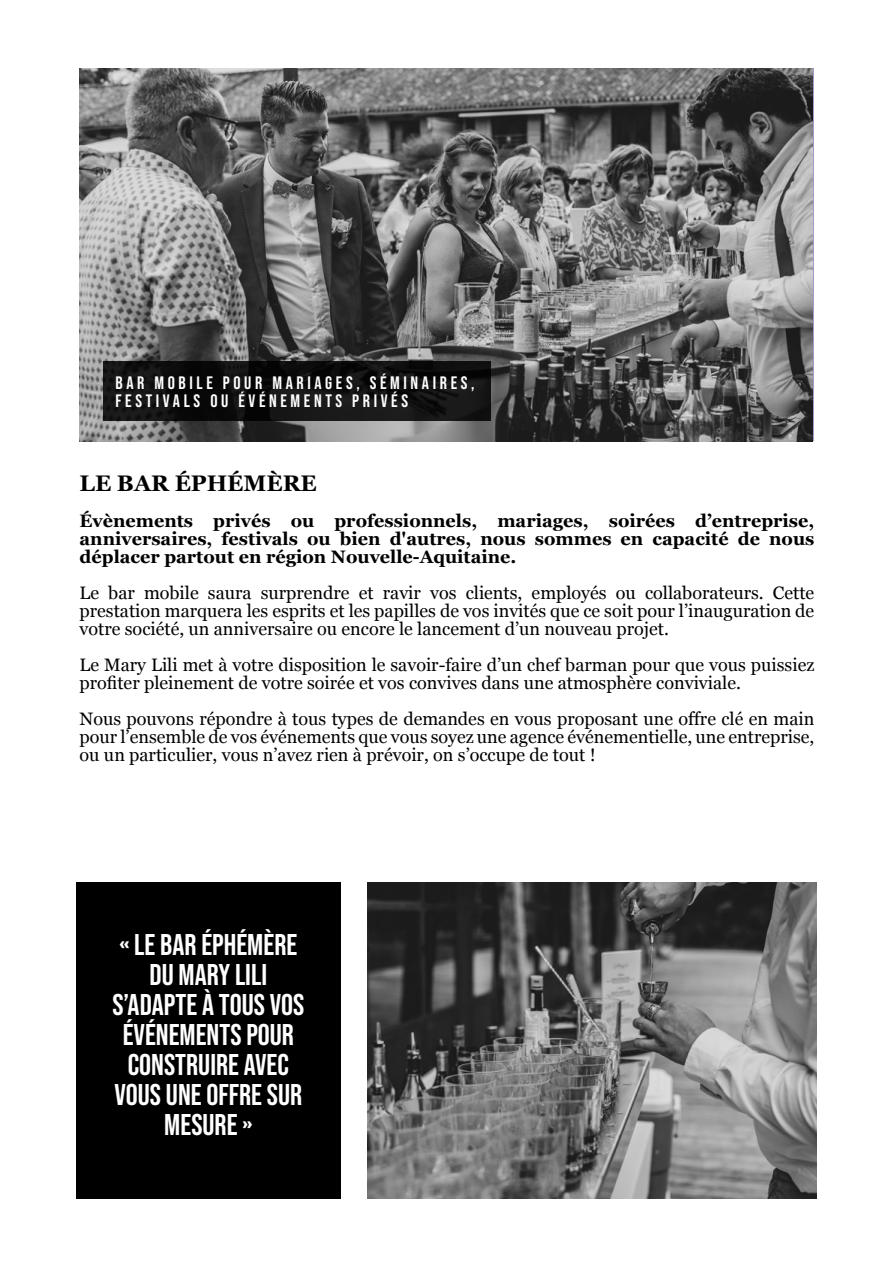
<style>
.page{position:relative;width:893px;height:1263px;background:#fff}
.page>*{position:absolute;margin:0;border:0;box-sizing:border-box;transform-origin:0 0}
.t1{font:30px/30px "Bebas Neue";color:#fff;text-align:center}
.t2{font:700 22.5px "Georgia";color:#000}
.t3{font:18px/18px "Georgia";color:#000;text-align:justify}
.t4{font:700 18px/18px "Georgia";color:#000;text-align:justify}
.t5{font:18px/18px "Bebas Neue";letter-spacing:.2em;color:#fff}
</style>
<div class="page">
<div style="left:76px;top:883px;width:265px;height:316px;background:#000"></div>
<img style="left:80px;top:68px;width:733px;height:373px">
<img style="left:368px;top:883px;width:449px;height:316px">
<div style="left:103px;top:361px;width:387px;height:60px;background:#101010"></div>
<p class="t5" style="left:116px;top:374px;width:360px">BAR MOBILE POUR MARIAGES, SÉMINAIRES,<br>FESTIVALS OU ÉVÉNEMENTS PRIVÉS</p>
<p class="t2" style="left:80px;top:466px;width:239px">LE BAR ÉPHÉMÈRE</p>
<p class="t4" style="left:80px;top:511px;width:736px">Évènements privés ou professionnels, mariages, soirées d’entreprise, anniversaires, festivals ou bien d'autres, nous sommes en capacité de nous déplacer partout en région Nouvelle-Aquitaine.</p>
<p class="t3" style="left:80px;top:583px;width:736px">Le bar mobile saura surprendre et ravir vos clients, employés ou collaborateurs. Cette prestation marquera les esprits et les papilles de vos invités que ce soit pour l’inauguration de votre société, un anniversaire ou encore le lancement d’un nouveau projet.</p>
<p class="t3" style="left:80px;top:655px;width:736px">Le Mary Lili met à votre disposition le savoir-faire d’un chef barman pour que vous puissiez profiter pleinement de votre soirée et vos convives dans une atmosphère conviviale.</p>
<p class="t3" style="left:80px;top:709px;width:736px">Nous pouvons répondre à tous types de demandes en vous proposant une offre clé en main pour l’ensemble de vos événements que vous soyez une agence événementielle, une entreprise, ou un particulier, vous n’avez rien à prévoir, on s’occupe de tout !</p>
<h1 class="t1" style="left:112px;top:929px;width:193px">« LE BAR ÉPHÉMÈRE<br>DU MARY LILI<br>S’ADAPTE À TOUS VOS<br>ÉVÉNEMENTS POUR<br>CONSTRUIRE AVEC<br>VOUS UNE OFFRE SUR<br>MESURE »</h1>
</div>
